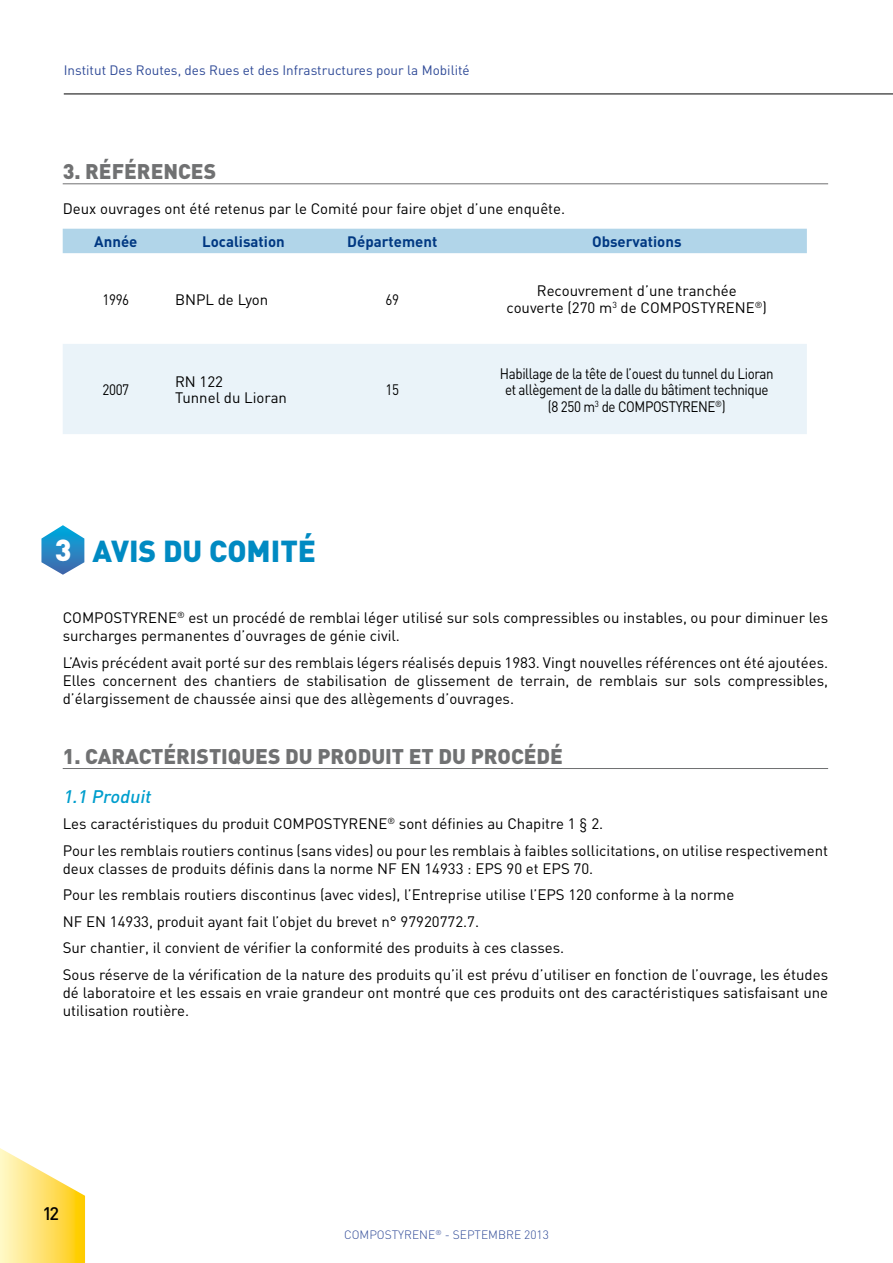
<style>
.page{position:relative;width:893px;height:1263px;background:#fff}
.page>*{position:absolute;margin:0;border:0;box-sizing:border-box;transform-origin:0 0}
.t1{font:900 30px "DIN";color:#008ac2}
.t2{font:900 30px "DIN";color:#fff}
.t3{font:900 21px "DIN";color:#707172}
.t4{font:italic 500 18px "DIN";color:#009ecd}
.t5{font:500 18px "DIN";color:#000}
.t6{font:15px/26.5px "DIN";color:#000}
.t7{font:15px/16.5px "DIN";letter-spacing:-.03em;color:#000;text-align:center;scale:.89 1}
.t8{font:700 15px "DIN";color:#003882}
.t9{font:15px "DIN";color:#000;scale:.89 1}
.t10{font:13.5px "DIN";color:#2f4a97}
.t11{font:300 12px "DIN";color:#2f4a97}
</style>
<div class="page">
<svg style="left:0;top:1148px;width:85px;height:115px"></svg>
<hr style="left:63px;top:183px;width:765px;height:1px;background:#707172">
<hr style="left:63px;top:768px;width:765px;height:1px;background:#707172">
<div style="left:63px;top:229px;width:744px;height:24px;background:#b1d5e9"></div>
<div style="left:63px;top:344px;width:744px;height:90px;background:#eaf3f9"></div>
<hr style="left:64px;top:94px;width:829px;height:1px;background:#000">
<svg style="left:41px;top:525px;width:43px;height:50px"></svg>
<p class="t10" style="left:64px;top:61px;width:407px">Institut Des Routes, des Rues et des Infrastructures pour la Mobilité</p>
<h2 class="t3" style="left:63px;top:158px;width:155px">3. RÉFÉRENCES</h2>
<p class="t6" style="left:63px;top:195px;width:504px">Deux ouvrages ont été retenus par le Comité pour faire objet d’une enquête.</p>
<p class="t8" style="left:94px;top:232px;width:45px">Année</p>
<p class="t8" style="left:202px;top:232px;width:84px">Localisation</p>
<p class="t8" style="left:347px;top:232px;width:92px">Département</p>
<p class="t8" style="left:592px;top:232px;width:91px">Observations</p>
<p class="t9" style="left:103px;top:290px;width:31px">1996</p>
<p class="t6" style="left:175px;top:286px;width:95px">BNPL de Lyon</p>
<p class="t9" style="left:385px;top:290px;width:17px">69</p>
<p class="t6" style="left:507px;top:282px;width:262px;line-height:16.5px;text-align:center">Recouvrement d’une tranchée couverte (270 m<sup>3</sup> de COMPOSTYRENE<sup>®</sup>)</p>
<p class="t9" style="left:103px;top:380px;width:31px">2007</p>
<p class="t6" style="left:175px;top:373px;width:114px;line-height:16.5px">RN 122<br>Tunnel du Lioran</p>
<p class="t9" style="left:385px;top:380px;width:17px">15</p>
<h1 class="t2" style="left:55px;top:530px;width:18px">3</h1>
<h1 class="t1" style="left:92px;top:531px;width:221px">AVIS DU COMITé</h1>
<p class="t7" style="left:500px;top:365px;width:309px">Habillage de la tête de l’ouest du tunnel du Lioran et allègement de la dalle du bâtiment technique (8 250 m<sup>3</sup> de COMPOSTYRENE<sup>®</sup>)</p>
<p class="t6" style="left:63px;top:608px;width:767px;line-height:18px">COMPOSTYRENE<sup>®</sup> est un procédé de remblai léger utilisé sur sols compressibles ou instables, ou pour diminuer les surcharges permanentes d’ouvrages de génie civil.</p>
<p class="t6" style="left:63px;top:653px;width:767px;line-height:18px;text-align:justify">L’Avis précédent avait porté sur des remblais légers réalisés depuis 1983. Vingt nouvelles références ont été ajoutées.<br>Elles concernent des chantiers de stabilisation de glissement de terrain, de remblais sur sols compressibles, d’élargissement de chaussée ainsi que des allègements d’ouvrages.</p>
<h2 class="t3" style="left:63px;top:742px;width:502px">1. CARACTÉRISTIQUES DU PRODUIT ET DU PROCÉDÉ</h2>
<p class="t4" style="left:63px;top:784px;width:93px">1.1 Produit</p>
<p class="t6" style="left:63px;top:810px;width:767px">Les caractéristiques du produit COMPOSTYRENE<sup>®</sup> sont définies au Chapitre 1 § 2.<br>Pour les remblais routiers continus (sans vides) ou pour les remblais à faibles sollicitations, on utilise respectivement</p>
<p class="t6" style="left:63px;top:854px;width:767px">deux classes de produits définis dans la norme NF EN 14933 : EPS 90 et EPS 70.<br>Pour les remblais routiers discontinus (avec vides), l’Entreprise utilise l’EPS 120 conforme à la norme<br>NF EN 14933, produit ayant fait l’objet du brevet n° 97920772.7.<br>Sur chantier, il convient de vérifier la conformité des produits à ces classes.<br>Sous réserve de la vérification de la nature des produits qu’il est prévu d’utiliser en fonction de l’ouvrage, les études</p>
<p class="t6" style="left:63px;top:983px;width:767px;line-height:18px">dé laboratoire et les essais en vraie grandeur ont montré que ces produits ont des caractéristiques satisfaisant une utilisation routière.</p>
<p class="t5" style="left:43px;top:1201px;width:18px">12</p>
<p class="t11" style="left:344px;top:1228px;width:118px">COMPOSTYRENE<sup>®</sup> - SEPTEM</p>
<p class="t11" style="left:498px;top:1228px;width:52px">BRE 2013</p>
</div>
